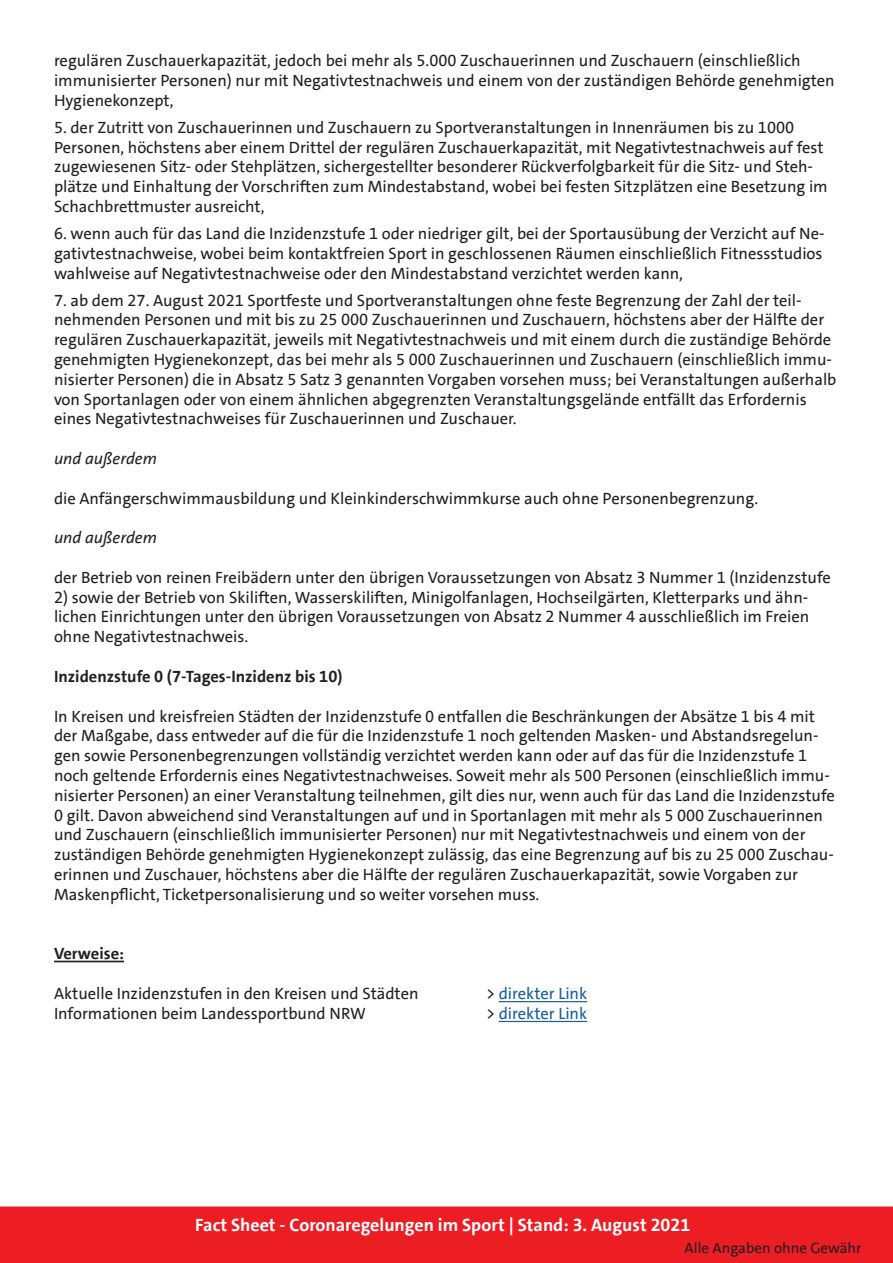
<style>
.page{position:relative;width:893px;height:1263px;background:#fff}
.page>*{position:absolute;margin:0;border:0;box-sizing:border-box;transform-origin:0 0}
.t1{font:700 18px "SPD The Sans";color:#fff}
.t2{font:16.5px/19.8px "SPD The Sans";color:#231f20}
.t3{font:700 16.5px "SPD The Sans";color:#231f20}
.t4{font:16.5px "SPD The Sans";color:#175d9e}
.t5{font:italic 16.5px "SPD The Sans";color:#231f20}
.t6{font:15px "SPD The Sans";color:#231f20}
.s1{color:#231f20}
</style>
<div class="page">
<div style="left:0;top:1206px;width:893px;height:57px;background:#ed1d24"></div>
<hr style="left:54px;top:961px;width:70px;height:1px;background:#231f20">
<hr style="left:499px;top:1001px;width:88px;height:1px;background:#175d9e">
<hr style="left:499px;top:1021px;width:88px;height:1px;background:#175d9e">
<p class="t2" style="left:54px;top:51px;width:782px">regulären Zuschauerkapazität, jedoch bei mehr als 5.000 Zuschauerinnen und Zuschauern (einschließlich immunisierter Personen) nur mit Negativtestnachweis und einem von der zuständigen Behörde genehmigten<br>Hygienekonzept,</p>
<p class="t2" style="left:54px;top:117px;width:775px">5. der Zutritt von Zuschauerinnen und Zuschauern zu Sportveranstaltungen in Innenräumen bis zu 1000<br>Personen, höchstens aber einem Drittel der regulären Zuschauerkapazität, mit Negativtestnachweis auf fest zugewiesenen Sitz- oder Stehplätzen, sichergestellter besonderer Rückverfolgbarkeit für die Sitz- und Steh&shy;plätze und Einhaltung der Vorschriften zum Mindestabstand, wobei bei festen Sitzplätzen eine Besetzung im Schachbrettmuster ausreicht,</p>
<p class="t2" style="left:54px;top:224px;width:772px;text-align:justify">6. wenn auch für das Land die Inzidenzstufe 1 oder niedriger gilt, bei der Sportausübung der Verzicht auf Ne&shy;gativtestnachweise, wobei beim kontaktfreien Sport in geschlossenen Räumen einschließlich Fitnessstudios wahlweise auf Negativtestnachweise oder den Mindestabstand verzichtet werden kann,</p>
<p class="t2" style="left:54px;top:290px;width:784px">7. ab dem 27. August 2021 Sportfeste und Sportveranstaltungen ohne feste Begrenzung der Zahl der teil&shy;nehmenden Personen und mit bis zu 25 000 Zuschauerinnen und Zuschauern, höchstens aber der Hälfte der regulären Zuschauerkapazität, jeweils mit Negativtestnachweis und mit einem durch die zuständige Behörde genehmigten Hygienekonzept, das bei mehr als 5 000 Zuschauerinnen und Zuschauern (einschließlich immu&shy;nisierter Personen) die in Absatz 5 Satz 3 genannten Vorgaben vorsehen muss; bei Veranstaltungen außerhalb von Sportanlagen oder von einem ähnlichen abgegrenzten Veranstaltungsgelände entfällt das Erfordernis eines Negativtestnachweises für Zuschauerinnen und Zuschauer.</p>
<p class="t5" style="left:54px;top:448px;width:104px">und außerdem</p>
<p class="t2" style="left:54px;top:488px;width:706px">die Anfängerschwimmausbildung und Kleinkinderschwimmkurse auch ohne Personenbegrenzung.</p>
<p class="t5" style="left:54px;top:527px;width:104px">und außerdem</p>
<p class="t2" style="left:54px;top:567px;width:778px">der Betrieb von reinen Freibädern unter den übrigen Voraussetzungen von Absatz 3 Nummer 1 (Inzidenzstufe</p>
<p class="t2" style="left:54px;top:587px;width:757px;text-align:justify">2) sowie der Betrieb von Skiliften, Wasserskiliften, Minigolfanlagen, Hochseilgärten, Kletterparks und ähn&shy;lichen Einrichtungen unter den übrigen Voraussetzungen von Absatz 2 Nummer 4 ausschließlich im Freien ohne Negativtestnachweis.</p>
<p class="t3" style="left:54px;top:666px;width:290px">Inzidenzstufe 0 (7-Tages-Inzidenz bis 10)</p>
<p class="t2" style="left:54px;top:706px;width:782px">In Kreisen und kreisfreien Städten der Inzidenzstufe 0 entfallen die Beschränkungen der Absätze 1 bis 4 mit der Maßgabe, dass entweder auf die für die Inzidenzstufe 1 noch geltenden Masken- und Abstandsregelun&shy;gen sowie Personenbegrenzungen vollständig verzichtet werden kann oder auf das für die Inzidenzstufe 1 noch geltende Erfordernis eines Negativtestnachweises. Soweit mehr als 500 Personen (einschließlich immu&shy;nisierter Personen) an einer Veranstaltung teilnehmen, gilt dies nur, wenn auch für das Land die Inzidenzstufe 0 gilt. Davon abweichend sind Veranstaltungen auf und in Sportanlagen mit mehr als 5 000 Zuschauerinnen und Zuschauern (einschließlich immunisierter Personen) nur mit Negativtestnachweis und einem von der zuständigen Behörde genehmigten Hygienekonzept zulässig, das eine Begrenzung auf bis zu 25 000 Zuschau&shy;erinnen und Zuschauer, höchstens aber die Hälfte der regulären Zuschauerkapazität, sowie Vorgaben zur Maskenpflicht, Ticketpersonalisierung und so weiter vorsehen muss.</p>
<p class="t3" style="left:54px;top:943px;width:72px">Verweise:</p>
<p class="t2" style="left:54px;top:983px;width:366px">Aktuelle Inzidenzstufen in den Kreisen und Städten</p>
<p class="t4" style="left:486px;top:982px;width:103px"><span class="s1">&gt;</span> direkter Link</p>
<p class="t2" style="left:54px;top:1003px;width:313px">Informationen beim Landessportbund NRW</p>
<p class="t4" style="left:486px;top:1002px;width:103px"><span class="s1">&gt;</span> direkter Link</p>
<p class="t1" style="left:195px;top:1213px;width:497px">Fact Sheet - Coronaregelungen im Sport | Stand: 3. August 2021</p>
<p class="t6" style="left:685px;top:1238px;width:178px">Alle Angaben ohne Gewähr</p>
</div>
